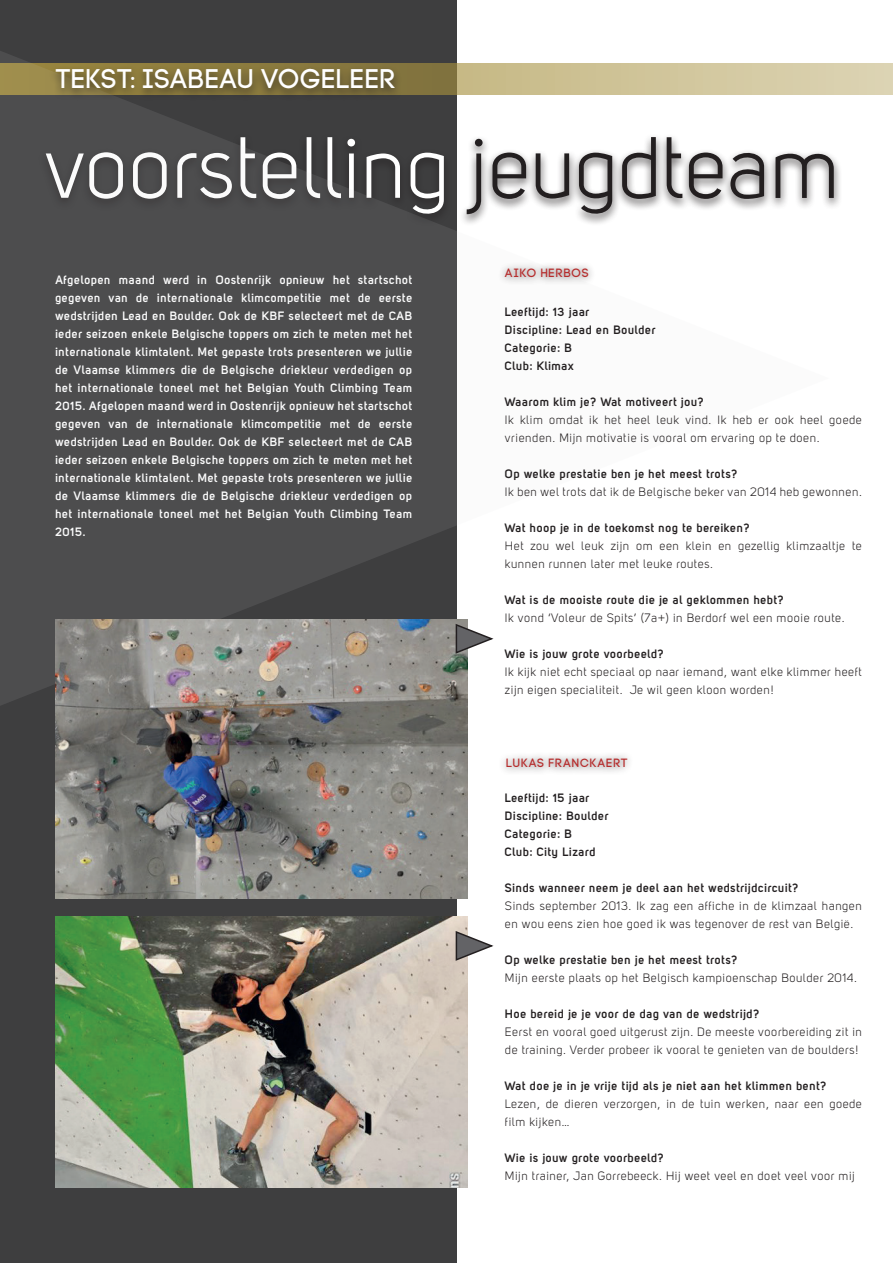
<style>
.page{position:relative;width:893px;height:1263px;background:#fff}
.page>*{position:absolute;margin:0;border:0;box-sizing:border-box;transform-origin:0 0}
.t1{font:85.5px "Uni Sans Book";color:#fff}
.t2{font:27px "Code Pro";letter-spacing:.005em;color:#fff}
.t3{font:12px/18px "Uni Sans Book";letter-spacing:.05em;color:#231f20}
.t4{font:700 12px/18px "Uni Sans Semi";letter-spacing:.05em;color:#fff;text-align:justify}
.t5{font:700 12px/18px "Uni Sans Semi";letter-spacing:.05em;color:#231f20}
.t6{font:12px "Code Pro";letter-spacing:.05em;color:#b62c2c}
.s1{color:#231f20}
</style>
<div class="page">
<div style="left:0;top:0;width:456px;height:1263px;background:#3e3e3f"></div>
<div style="left:0;top:64px;width:893px;height:31px;background:#dbd2b1"></div>
<img style="left:55px;top:917px;width:413px;height:270px">
<svg style="left:0;top:45px;width:829px;height:660px"></svg>
<img style="left:55px;top:620px;width:413px;height:278px">
<div style="left:48px;top:65px;width:354px;height:36px;background:#231f20;opacity:.75"></div>
<div style="left:498px;top:261px;width:98px;height:25px;background:#231f20;opacity:.75"></div>
<div style="left:498px;top:751px;width:137px;height:25px;background:#231f20;opacity:.75"></div>
<svg style="left:455px;top:623px;width:38px;height:32px"></svg>
<svg style="left:455px;top:930px;width:38px;height:32px"></svg>
<h2 class="t2" style="left:55px;top:64px;width:342px">TEKST: ISABEAU VOGELEER</h2>
<h1 class="t1" style="left:45px;top:119px;width:796px">voorstelling <span class="s1">jeugdteam</span></h1>
<p class="t4" style="left:55px;top:271px;width:358px">Afgelopen maand werd in Oostenrijk opnieuw het startschot gegeven van de internationale klimcompetitie met de eerste wedstrijden Lead en Boulder. Ook de KBF selecteert met de CAB ieder seizoen enkele Belgische toppers om zich te meten met het internationale klimtalent. Met gepaste trots presenteren we jullie de Vlaamse klimmers die de Belgische driekleur verdedigen op het internationale toneel met het Belgian Youth Climbing Team 2015. Afgelopen maand werd in Oostenrijk opnieuw het startschot gegeven van de internationale klimcompetitie met de eerste wedstrijden Lead en Boulder. Ook de KBF selecteert met de CAB ieder seizoen enkele Belgische toppers om zich te meten met het internationale klimtalent. Met gepaste trots presenteren we jullie de Vlaamse klimmers die de Belgische driekleur verdedigen op het internationale toneel met het Belgian Youth Climbing Team 2015.</p>
<p class="t6" style="left:505px;top:266px;width:86px">AIKO HERBOS</p>
<p class="t5" style="left:505px;top:302px;width:152px">Leeftijd: 13 jaar<br>Discipline: Lead en Boulder<br>Categorie: B<br>Club: Klimax</p>
<p class="t5" style="left:505px;top:392px;width:200px">Waarom klim je? Wat motiveert jou?</p>
<p class="t3" style="left:505px;top:411px;width:358px">Ik klim omdat ik het heel leuk vind. Ik heb er ook heel goede vrienden. Mijn motivatie is vooral om ervaring op te doen.</p>
<p class="t5" style="left:505px;top:464px;width:234px">Op welke prestatie ben je het meest trots?</p>
<p class="t3" style="left:505px;top:483px;width:358px">Ik ben wel trots dat ik de Belgische beker van 2014 heb gewonnen.</p>
<p class="t5" style="left:505px;top:518px;width:246px">Wat hoop je in de toekomst nog te bereiken?</p>
<p class="t3" style="left:505px;top:537px;width:358px">Het zou wel leuk zijn om een klein en gezellig klimzaaltje te kunnen runnen later met leuke routes.</p>
<p class="t5" style="left:505px;top:590px;width:280px">Wat is de mooiste route die je al geklommen hebt?</p>
<p class="t3" style="left:505px;top:609px;width:341px">Ik vond ‘Voleur de Spits’ (7a+) in Berdorf wel een mooie route.</p>
<p class="t5" style="left:505px;top:644px;width:160px">Wie is jouw grote voorbeeld?</p>
<p class="t3" style="left:505px;top:663px;width:358px">Ik kijk niet echt speciaal op naar iemand, want elke klimmer heeft zijn eigen specialiteit. Je wil geen kloon worden!</p>
<p class="t6" style="left:506px;top:756px;width:123px">LUKAS FRANCKAERT</p>
<p class="t5" style="left:505px;top:788px;width:105px">Leeftijd: 15 jaar<br>Discipline: Boulder<br>Categorie: B<br>Club: City Lizard</p>
<p class="t5" style="left:505px;top:878px;width:295px">Sinds wanneer neem je deel aan het wedstrijdcircuit?</p>
<p class="t3" style="left:505px;top:897px;width:358px">Sinds september 2013. Ik zag een affiche in de klimzaal hangen en wou eens zien hoe goed ik was tegenover de rest van België.</p>
<p class="t5" style="left:505px;top:950px;width:234px">Op welke prestatie ben je het meest trots?</p>
<p class="t3" style="left:505px;top:969px;width:353px">Mijn eerste plaats op het Belgisch kampioenschap Boulder 2014.</p>
<p class="t5" style="left:505px;top:1004px;width:256px">Hoe bereid je je voor de dag van de wedstrijd?</p>
<p class="t3" style="left:505px;top:1023px;width:358px">Eerst en vooral goed uitgerust zijn. De meeste voorbereiding zit in de training. Verder probeer ik vooral te genieten van de boulders!</p>
<p class="t5" style="left:505px;top:1076px;width:323px">Wat doe je in je vrije tijd als je niet aan het klimmen bent?</p>
<p class="t3" style="left:505px;top:1095px;width:358px">Lezen, de dieren verzorgen, in de tuin werken, naar een goede film kijken…</p>
<p class="t5" style="left:505px;top:1148px;width:160px">Wie is jouw grote voorbeeld?</p>
<p class="t3" style="left:505px;top:1167px;width:351px">Mijn trainer, Jan Gorrebeeck. Hij weet veel en doet veel voor mij</p>
</div>
